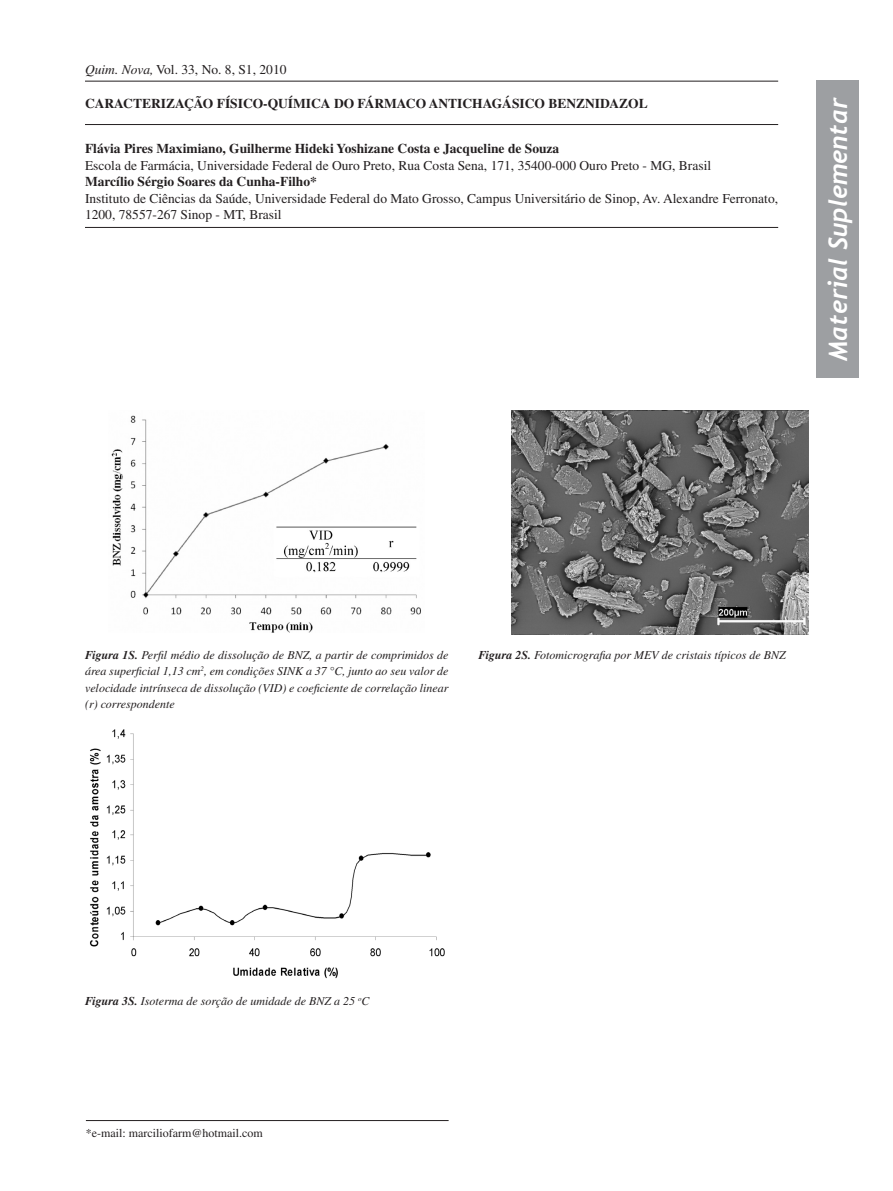
<style>
.page{position:relative;width:893px;height:1191px;background:#fff}
.page>*{position:absolute;margin:0;border:0;box-sizing:border-box;transform-origin:0 0}
.Bibliografia{font:italic 700 25.5px "Trebuchet";color:#fff}
.Recebido{font:13.5px/16.5px "Times";color:#231f20}
.Autores{font:700 13.5px "Times";color:#231f20}
.Endereços{font:13.5px "Times";color:#231f20}
.Título{font:700 13.5px "Times";color:#231f20}
.Figura{font:italic 12px/16.5px "Times";color:#231f20;text-align:justify}
.Rodapé{font:12px "Times";color:#231f20}
.s1{font-style:italic}
.s2{font-weight:700}
</style>
<div class="page">
<div style="left:816px;top:81px;width:43px;height:297px;background:#9d9fa2"></div>
<hr style="left:86px;top:1120px;width:363px;height:1px;background:#231f20">
<hr style="left:85px;top:81px;width:693px;height:1px;background:#231f20">
<hr style="left:85px;top:124px;width:693px;height:1px;background:#231f20">
<hr style="left:85px;top:227px;width:693px;height:1px;background:#231f20">
<img style="left:111px;top:415px;width:310px;height:217px">
<img style="left:511px;top:411px;width:298px;height:223px">
<img style="left:90px;top:729px;width:355px;height:250px">
<p class="Recebido" style="left:85px;top:61px;width:203px"><span class="s1">Quim. Nova,</span> Vol. 33, No. 8, S1, 2010</p>
<p class="Título" style="left:85px;top:95px;width:564px">CARACTERIZAÇÃO FÍSICO-QUÍMICA DO FÁRMACO ANTICHAGÁSICO BENZNIDAZOL</p>
<p class="Autores" style="left:85px;top:141px;width:476px">Flávia Pires Maximiano, Guilherme Hideki Yoshizane Costa e Jacqueline de Souza</p>
<p class="Endereços" style="left:85px;top:158px;width:628px">Escola de Farmácia, Universidade Federal de Ouro Preto, Rua Costa Sena, 171, 35400-000 Ouro Preto - MG, Brasil</p>
<p class="Autores" style="left:85px;top:174px;width:233px">Marcílio Sérgio Soares da Cunha-Filho*</p>
<p class="Recebido" style="left:85px;top:190px;width:695px">Instituto de Ciências da Saúde, Universidade Federal do Mato Grosso, Campus Universitário de Sinop, Av. Alexandre Ferronato,<br>1200, 78557-267 Sinop - MT, Brasil</p>
<p class="Bibliografia" style="left:822px;top:361px;width:265px;rotate:-90deg">Material Suplementar</p>
<p class="Figura" style="left:85px;top:646px;width:365px"><span class="s2">Figura 1S.</span> Perfil médio de dissolução de BNZ, a partir de comprimidos de área superficial 1,13 cm<sup>2</sup>, em condições SINK a 37 °C, junto ao seu valor de velocidade intrínseca de dissolução (VID) e coeficiente de correlação linear (r) correspondente</p>
<p class="Figura" style="left:478px;top:646px;width:309px"><span class="s2">Figura 2S.</span> Fotomicrografia por MEV de cristais típicos de BNZ</p>
<p class="Figura" style="left:85px;top:993px;width:286px"><span class="s2">Figura 3S.</span> Isoterma de sorção de umidade de BNZ a 25 <sup>o</sup>C</p>
<p class="Rodapé" style="left:86px;top:1126px;width:178px">*e-mail: marciliofarm@hotmail.com</p>
</div>
